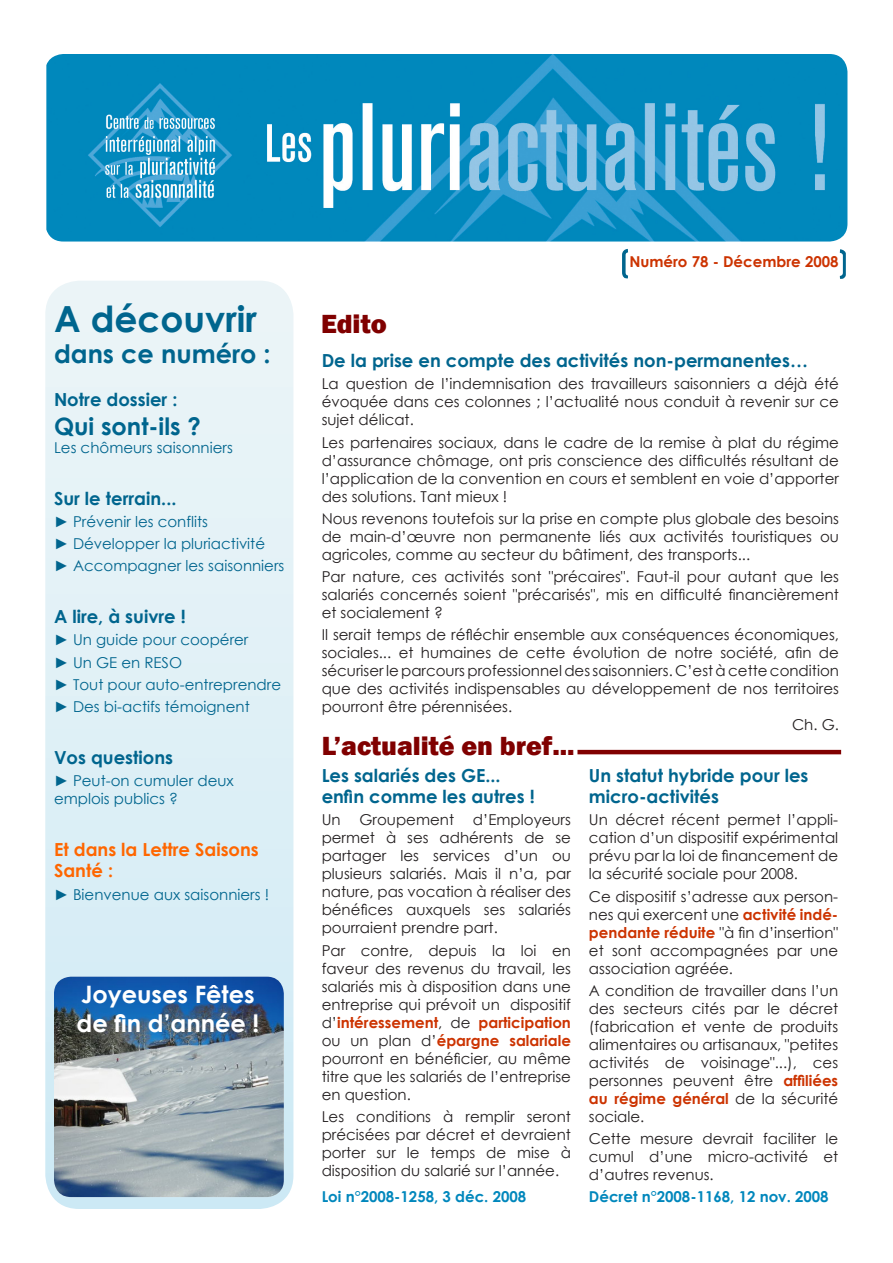
<style>
.page{position:relative;width:893px;height:1263px;background:#fff}
.page>*{position:absolute;margin:0;border:0;box-sizing:border-box;transform-origin:0 0}
.t1{font:700 36px "Century Gothic";color:#00658e}
.t2{font:800 27px "Franklin Gothic";color:#800000}
.t3{font:700 25.5px "Century Gothic";color:#00658e}
.t4{font:700 24px "Century Gothic";color:#fff}
.t5{font:700 24px "Century Gothic";color:#00658e}
.Titre_bleu{font:700 18px/21.6px "Century Gothic";color:#00658e}
.t6{font:700 18px/21.6px "Century Gothic";color:#f60}
.t7{font:15px/18px "Century Gothic";color:#231f20;text-align:justify}
.t8{font:15px/18px "Century Gothic";color:#00658e}
.Source_rouge_clair{font:700 15px "Century Gothic";color:#0087bc}
.t9{font:700 15px "Century Gothic";color:#c30}
.s1{font-weight:700;color:#c30}
</style>
<div class="page">
<img style="left:46px;top:54px;width:801px;height:188px">
<svg style="left:45px;top:281px;width:248px;height:928px;background:#e1f0f6"></svg>
<svg style="left:622px;top:248px;width:6px;height:30px"></svg>
<svg style="left:839px;top:249px;width:7px;height:30px"></svg>
<img style="left:54px;top:977px;width:230px;height:220px">
<hr style="left:577px;top:750px;width:264px;height:4px;background:#800000">
<p class="t1" style="left:54px;top:292px;width:205px">A découvrir</p>
<p class="t3" style="left:54px;top:334px;width:218px">dans ce numéro :</p>
<p class="Titre_bleu" style="left:54px;top:388px;width:125px">Notre dossier :</p>
<p class="t5" style="left:54px;top:408px;width:148px">Qui sont-ils ?</p>
<p class="t8" style="left:54px;top:438px;width:180px">Les chômeurs saisonniers</p>
<p class="Titre_bleu" style="left:54px;top:486px;width:124px">Sur le terrain...</p>
<p class="t8" style="left:54px;top:512px;width:156px">► Prévenir les conflits</p>
<p class="t8" style="left:54px;top:534px;width:213px">► Développer la pluriactivité</p>
<p class="t8" style="left:54px;top:557px;width:232px">► Accompagner les saisonniers</p>
<p class="Titre_bleu" style="left:54px;top:605px;width:133px">A lire, à suivre !</p>
<p class="t8" style="left:54px;top:631px;width:196px">► Un guide pour coopérer</p>
<p class="t8" style="left:54px;top:653px;width:130px">► Un GE en RESO</p>
<p class="t8" style="left:54px;top:675px;width:229px">► Tout pour auto-entreprendre</p>
<p class="t8" style="left:54px;top:697px;width:197px">► Des bi-actifs témoignent</p>
<p class="Titre_bleu" style="left:54px;top:746px;width:121px">Vos questions</p>
<p class="t8" style="left:54px;top:771px;width:181px">► Peut-on cumuler deux emplois publics ?</p>
<p class="t6" style="left:54px;top:838px;width:206px">Et dans la Lettre Saisons<br>Santé :</p>
<p class="t8" style="left:54px;top:885px;width:217px">► Bienvenue aux saisonniers !</p>
<p class="t4" style="left:81px;top:976px;width:175px">Joyeuses Fêtes</p>
<p class="t4" style="left:77px;top:1005px;width:184px">de fin d’année !</p>
<p class="t9" style="left:629px;top:251px;width:211px">Numéro 78 - Décembre 2008</p>
<p class="t2" style="left:321px;top:306px;width:67px">Edito</p>
<p class="Titre_bleu" style="left:322px;top:349px;width:488px">De la prise en compte des activités non-permanentes…</p>
<p class="t7" style="left:322px;top:375px;width:519px">La question de l’indemnisation des travailleurs saisonniers a déjà été évoquée dans ces colonnes ; l’actualité nous conduit à revenir sur ce sujet délicat.</p>
<p class="t7" style="left:322px;top:433px;width:519px">Les partenaires sociaux, dans le cadre de la remise à plat du régime d’assurance chômage, ont pris conscience des difficultés résultant de l’application de la convention en cours et semblent en voie d’apporter des solutions. Tant mieux !</p>
<p class="t7" style="left:322px;top:509px;width:519px">Nous revenons toutefois sur la prise en compte plus globale des besoins de main-d’œuvre non permanente liés aux activités touristiques ou agricoles, comme au secteur du bâtiment, des transports...</p>
<p class="t7" style="left:322px;top:567px;width:519px">Par nature, ces activités sont "précaires". Faut-il pour autant que les salariés concernés soient "précarisés", mis en difficulté financièrement et socialement ?</p>
<p class="t7" style="left:322px;top:626px;width:519px">Il serait temps de réfléchir ensemble aux conséquences économiques, sociales... et humaines de cette évolution de notre société, afin de sécuriser le parcours professionnel des saisonniers. C’est à cette condition que des activités indispensables au développement de nos territoires pourront être pérennisées.</p>
<p class="t7" style="left:792px;top:716px;width:48px">Ch. G.</p>
<p class="t2" style="left:322px;top:728px;width:255px">L’actualité en bref...</p>
<p class="Titre_bleu" style="left:322px;top:763px;width:180px">Les salariés des GE...</p>
<p class="Titre_bleu" style="left:322px;top:785px;width:215px">enfin comme les autres !</p>
<p class="t7" style="left:322px;top:811px;width:20px">Un</p>
<p class="t7" style="left:359px;top:811px;width:96px">Groupement</p>
<p class="t7" style="left:322px;top:811px;width:251px;text-indent:151px">d’Employeurs permet à ses adhérents de se partager les services d’un ou plusieurs salariés. Mais il n’a, par nature, pas vocation à réaliser des bénéfices auxquels ses salariés pourraient prendre part.</p>
<p class="t7" style="left:322px;top:941px;width:251px">Par contre, depuis la loi en faveur des revenus du travail, les salariés mis à disposition dans une entreprise qui prévoit un dispositif d’<span class="s1">intéressement</span>, de <span class="s1">participation </span>ou un plan d’<span class="s1">épargne salariale </span>pourront en bénéficier, au même titre que les salariés de l’entreprise en question.</p>
<p class="t7" style="left:322px;top:1107px;width:251px">Les conditions à remplir seront précisées par décret et devraient porter sur le temps de mise à disposition du salarié sur l’année.</p>
<p class="Source_rouge_clair" style="left:322px;top:1185px;width:206px">Loi n°2008-1258, 3 déc. 2008</p>
<p class="Titre_bleu" style="left:589px;top:763px;width:221px">Un statut hybride pour les micro-activités</p>
<p class="t7" style="left:589px;top:811px;width:251px">Un décret récent permet l’appli&shy;cation d’un dispositif expérimental prévu par la loi de financement de la sécurité sociale pour 2008.</p>
<p class="t7" style="left:589px;top:887px;width:251px">Ce dispositif s’adresse aux person&shy;nes qui exercent une <span class="s1">activité indé&shy;pendante réduite</span> "à fin d’insertion" et sont accompagnées par une association agréée.</p>
<p class="t7" style="left:589px;top:981px;width:251px">A condition de travailler dans l’un des secteurs cités par le décret (fabrication et vente de produits alimentaires ou artisanaux, "petites activités de voisinage"...), ces personnes peuvent être <span class="s1">affiliées au régime général</span> de la sécurité sociale.</p>
<p class="t7" style="left:589px;top:1129px;width:251px">Cette mesure devrait faciliter le cumul d’une micro-activité et d’autres revenus.</p>
<p class="Source_rouge_clair" style="left:589px;top:1185px;width:241px">Décret n°2008-1168, 12 nov. 2008</p>
</div>
